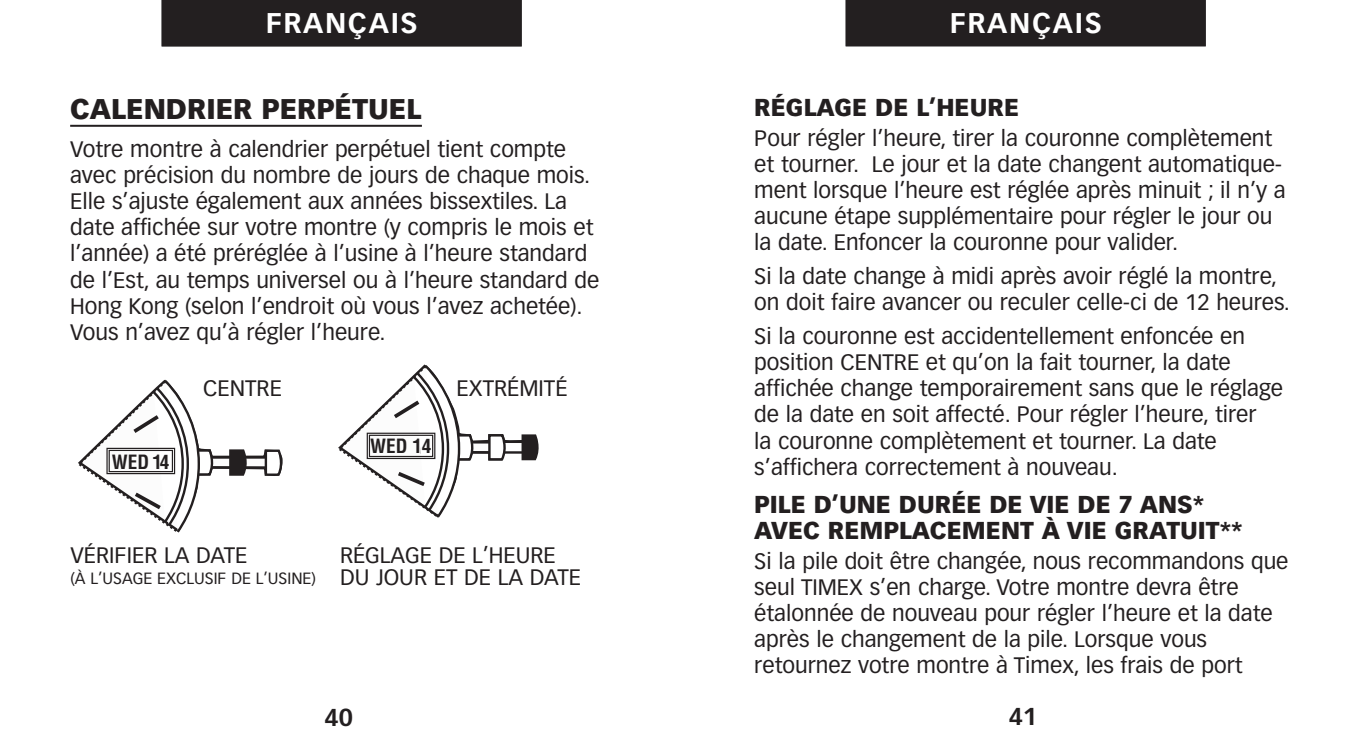
<style>
.page{position:relative;width:1364px;height:753px;background:#fff}
.page>*{position:absolute;margin:0;border:0;box-sizing:border-box;transform-origin:0 0}
.t1{font:900 28px "Vectora LH";color:#231f20}
.t2{font:700 28px "Vectora LH";letter-spacing:.06em;color:#fff}
.t3{font:900 24px/26px "Vectora LH";color:#231f20}
.t4{font:700 24px "Vectora LH";color:#231f20}
.t5{font:22px/26px "Vectora LH";color:#231f20}
.t6{font:700 condensed 19.2px "Helvetica";color:#231f20}
.t7{font:16px "Vectora LH";color:#231f20}
</style>
<div class="page">
<div style="left:845px;top:0;width:361px;height:46px;background:#231f20"></div>
<hr style="left:70px;top:125px;width:352px;height:2px;background:#231f20">
<div style="left:162px;top:0;width:360px;height:46px;background:#231f20"></div>
<svg style="left:78px;top:379px;width:205px;height:154px"></svg>
<svg style="left:338px;top:364px;width:201px;height:154px"></svg>
<p class="t2" style="left:266px;top:11px;width:154px">FRANÇAIS</p>
<p class="t1" style="left:70px;top:98px;width:353px">CALENDRIER PERPÉTUEL</p>
<p class="t5" style="left:70px;top:137px;width:530px">Votre montre à calendrier perpétuel tient compte avec précision du nombre de jours de chaque mois.<br>Elle s’ajuste également aux années bissextiles. La date affichée sur votre montre (y compris le mois et l’année) a été préréglée à l’usine à l’heure standard de l’Est, au temps universel ou à l’heure standard de Hong Kong (selon l’endroit où vous l’avez achetée).<br>Vous n’avez qu’à régler l’heure.</p>
<p class="t6" style="left:112px;top:454px;width:59px">WED 14</p>
<p class="t5" style="left:203px;top:375px;width:80px">CENTRE</p>
<p class="t5" style="left:457px;top:375px;width:112px">EXTRÉMITÉ</p>
<p class="t6" style="left:370px;top:439px;width:63px">WED 14</p>
<p class="t5" style="left:70px;top:542px;width:178px">VÉRIFIER LA DATE</p>
<p class="t7" style="left:70px;top:569px;width:247px">(À L’USAGE EXCLUSIF DE L’USINE)</p>
<p class="t5" style="left:340px;top:544px;width:243px;line-height:22px">RÉGLAGE DE L’HEURE<br>DU JOUR ET DE LA DATE</p>
<p class="t4" style="left:325px;top:707px;width:30px">40</p>
<p class="t2" style="left:949px;top:11px;width:154px">FRANÇAIS</p>
<p class="t3" style="left:754px;top:96px;width:266px">RÉGLAGE DE L’HEURE</p>
<p class="t5" style="left:754px;top:126px;width:533px">Pour régler l’heure, tirer la couronne complètement et tourner. Le jour et la date changent automatique&shy;ment lorsque l’heure est réglée après minuit ; il n’y a aucune étape supplémentaire pour régler le jour ou la date. Enfoncer la couronne pour valider.</p>
<p class="t5" style="left:754px;top:264px;width:537px">Si la date change à midi après avoir réglé la montre, on doit faire avancer ou reculer celle-ci de 12 heures.</p>
<p class="t5" style="left:754px;top:324px;width:530px">Si la couronne est accidentellement enfoncée en position CENTRE et qu’on la fait tourner, la date affichée change temporairement sans que le réglage de la date en soit affecté. Pour régler l’heure, tirer<br>la couronne complètement et tourner. La date s’affichera correctement à nouveau.</p>
<p class="t3" style="left:754px;top:493px;width:490px">PILE D’UNE DURÉE DE VIE DE 7 ANS*<br>AVEC REMPLACEMENT À VIE GRATUIT**</p>
<p class="t5" style="left:754px;top:548px;width:536px">Si la pile doit être changée, nous recommandons que seul TIMEX s’en charge. Votre montre devra être étalonnée de nouveau pour régler l’heure et la date après le changement de la pile. Lorsque vous retournez votre montre à Timex, les frais de port</p>
<p class="t4" style="left:1009px;top:707px;width:30px">41</p>
</div>
